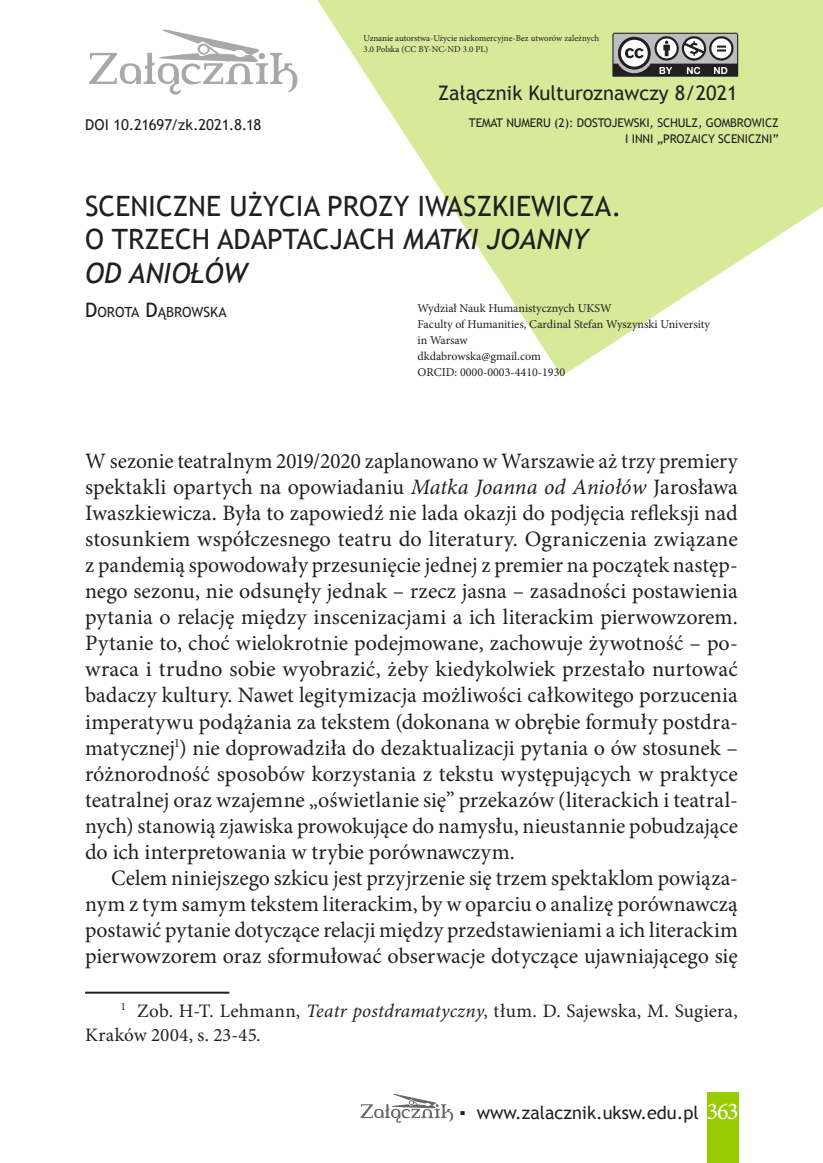
<style>
.page{position:relative;width:823px;height:1163px;background:#fff}
.page>*{position:absolute;margin:0;border:0;box-sizing:border-box;transform-origin:0 0}
.t1{font:italic 28px/33.6px "Trebuchet MS";color:#231f20}
.t2{font:28px "Trebuchet MS";color:#231f20}
.t3{font:22px/26px "Minion Pro";color:#231f20;text-align:justify}
.t4{font:20px "Trebuchet MS";color:#231f20}
.t5{font:19px/24px "Minion Pro";letter-spacing:.015em;color:#231f20}
.t6{font:18px "Trebuchet MS";color:#231f20}
.t7{font:15px "Trebuchet MS";letter-spacing:-.005em;color:#231f20}
.t8{font:14px "Trebuchet MS";color:#231f20}
.t9{font:12px/16px "Minion Pro";color:#231f20}
.t10{font:12px/16px "Trebuchet MS";letter-spacing:-.01em;color:#231f20;text-align:right}
.t11{font:9px/10.8px "Minion Pro";letter-spacing:-.005em;color:#231f20}
.s1{font-style:normal}
.s2{font-size:20px}
.s3{font-style:italic}
.s4{font-family:"Minion Pro";font-size:24px;color:#fff}
</style>
<div class="page">
<svg style="left:297px;top:0;width:525px;height:376px;fill:#d6ea9a"></svg>
<div style="left:707px;top:1092px;width:31px;height:70px;background:#9c0"></div>
<svg style="left:89px;top:30px;width:208px;height:65px"></svg>
<svg style="left:612px;top:33px;width:125px;height:44px"></svg>
<svg style="left:360px;top:1093px;width:93px;height:29px"></svg>
<hr style="left:85px;top:991px;width:144px;height:2px;background:#231f20">
<p class="t7" style="left:85px;top:116px;width:177px">DOI 10.21697/ZK.2021.8.18</p>
<p class="t11" style="left:363px;top:33px;width:237px">Uznanie autorstwa-Użycie niekomercyjne-Bez utworów zależnych<br>3.0 Polska (CC BY-NC-ND 3.0 PL)</p>
<p class="t4" style="left:438px;top:81px;width:301px">ZAŁĄCZNIK KULTUROZNAWCZY 8/2021</p>
<p class="t10" style="left:468px;top:115px;width:311px">TEMAT NUMERU (2): DOSTOJEWSKI, SCHULZ, GOMBROWICZ<br>I INN I „PROZAICY SCEN ICZNI”</p>
<p class="t2" style="left:85px;top:189px;width:292px">SCENICZNE UŻYCIA PROZY</p>
<p class="t2" style="left:417px;top:189px;width:60px">IWASZKI</p>
<p class="t2" style="left:515px;top:189px;width:32px">EWICZ</p>
<p class="t2" style="left:594px;top:189px;width:28px">A.</p>
<p class="t1" style="left:85px;top:223px;width:504px"><span class="s1">O TRZECH ADAPTACJACH</span> MATKI JOANNY<br>OD ANIOŁÓW</p>
<p class="t8" style="left:85px;top:304px;width:143px"><span class="s2">D</span>OROTA <span class="s2">D</span>ĄBROWSKA</p>
<p class="t9" style="left:417px;top:300px;width:294px">Wydział Nauk Humanistycznych UKSW<br>Faculty of Humanities, Cardinal Stefan Wyszynski University in Warsaw<br>dkdabrowska@gmail.com<br>ORCID: 0000-0003-4410-1930</p>
<p class="t3" style="left:85px;top:448px;width:654px">W sezonie teatralnym 2019/2020 zaplanowano w Warszawie aż trzy premiery spektakli opartych na opowiadaniu <span class="s3">Matka Joanna od Aniołów</span> Jarosława Iwaszkiewicza. Była to zapowiedź nie lada okazji do podjęcia refleksji nad stosunkiem współczesnego teatru do literatury. Ograniczenia związane z pandemią spowodowały przesunięcie jednej z premier na początek następ&shy;nego sezonu, nie odsunęły jednak – rzecz jasna – zasadności postawienia pytania o relację między inscenizacjami a ich literackim pierwowzorem.<br>Pytanie to, choć wielokrotnie podejmowane, zachowuje żywotność – po&shy;wraca i trudno sobie wyobrazić, żeby kiedykolwiek przestało nurtować badaczy kultury. Nawet legitymizacja możliwości całkowitego porzucenia imperatywu podążania za tekstem (dokonana w obrębie formuły postdra&shy;matycznej<sup>1</sup>) nie doprowadziła do dezaktualizacji pytania o ów stosunek – różnorodność sposobów korzystania z tekstu występujących w praktyce teatralnej oraz wzajemne „oświetlanie się” przekazów (literackich i teatral&shy;nych) stanowią zjawiska prowokujące do namysłu, nieustannie pobudzające do ich interpretowania w trybie porównawczym.</p>
<p class="t3" style="left:85px;top:864px;width:654px;text-indent:26px">Celem niniejszego szkicu jest przyjrzenie się trzem spektaklom powiąza&shy;nym z tym samym tekstem literackim, by w oparciu o analizę porównawczą postawić pytanie dotyczące relacji między przedstawieniami a ich literackim pierwowzorem oraz sformułować obserwacje dotyczące ujawniającego się</p>
<p class="t5" style="left:85px;top:998px;width:653px;text-indent:36px"><sup>1</sup> Zob. H-T. Lehmann, <span class="s3">Teatr postdramatyczny</span>, tłum. D. Sajewska, M. Sugiera,<br>Kraków 2004, s. 23-45.</p>
<p class="t6" style="left:459px;top:1101px;width:280px">▪ WWW.ZALACZNIK.UKSW.EDU.PL <span class="s4">363</span></p>
</div>
